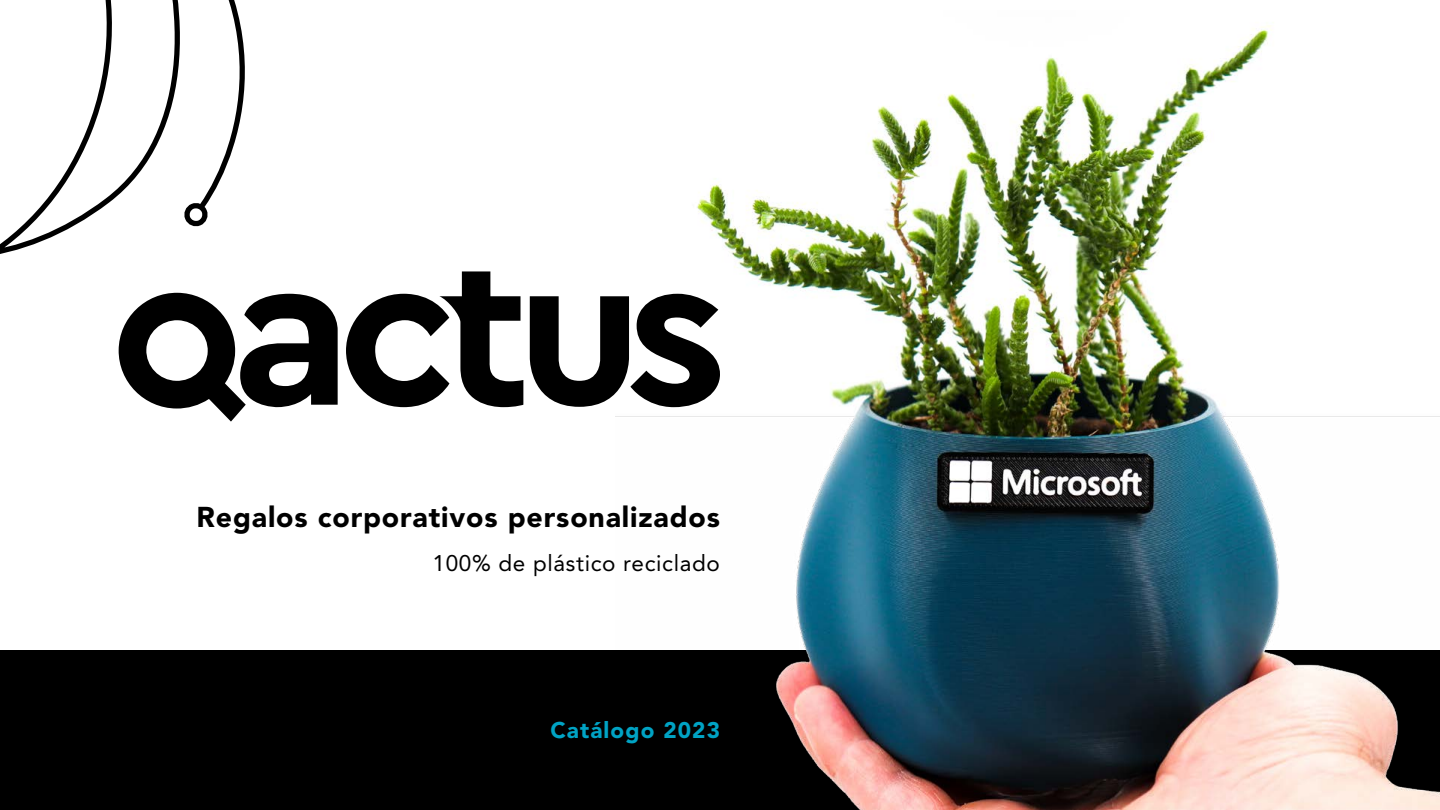
<style>
.page{position:relative;width:1440px;height:810px;background:#fff}
.page>*{position:absolute;margin:0;border:0;box-sizing:border-box;transform-origin:0 0}
.t1{font:900 28.5px "Avenir LT Std";letter-spacing:.03em;color:#000}
.t2{font:22.5px "Avenir LT Std";letter-spacing:.03em;color:#000}
.t3{font:900 22.5px "Avenir LT Std";letter-spacing:.05em;color:#00a3c4}
</style>
<div class="page">
<div style="left:0;top:650px;width:1440px;height:160px;background:#000"></div>
<img style="left:615px;top:25px;width:825px;height:785px">
<svg style="left:346px;top:271px;width:177px;height:136px"></svg>
<svg style="left:530px;top:294px;width:190px;height:113px"></svg>
<svg style="left:130px;top:293px;width:208px;height:129px"></svg>
<svg style="left:0;top:0;width:289px;height:385px"></svg>
<p class="t1" style="left:197px;top:500px;width:525px">Regalos corporativos personalizados</p>
<p class="t2" style="left:433px;top:551px;width:289px">100% de plástico reciclado</p>
<p class="t3" style="left:550px;top:716px;width:171px">Catálogo 2023</p>
</div>
